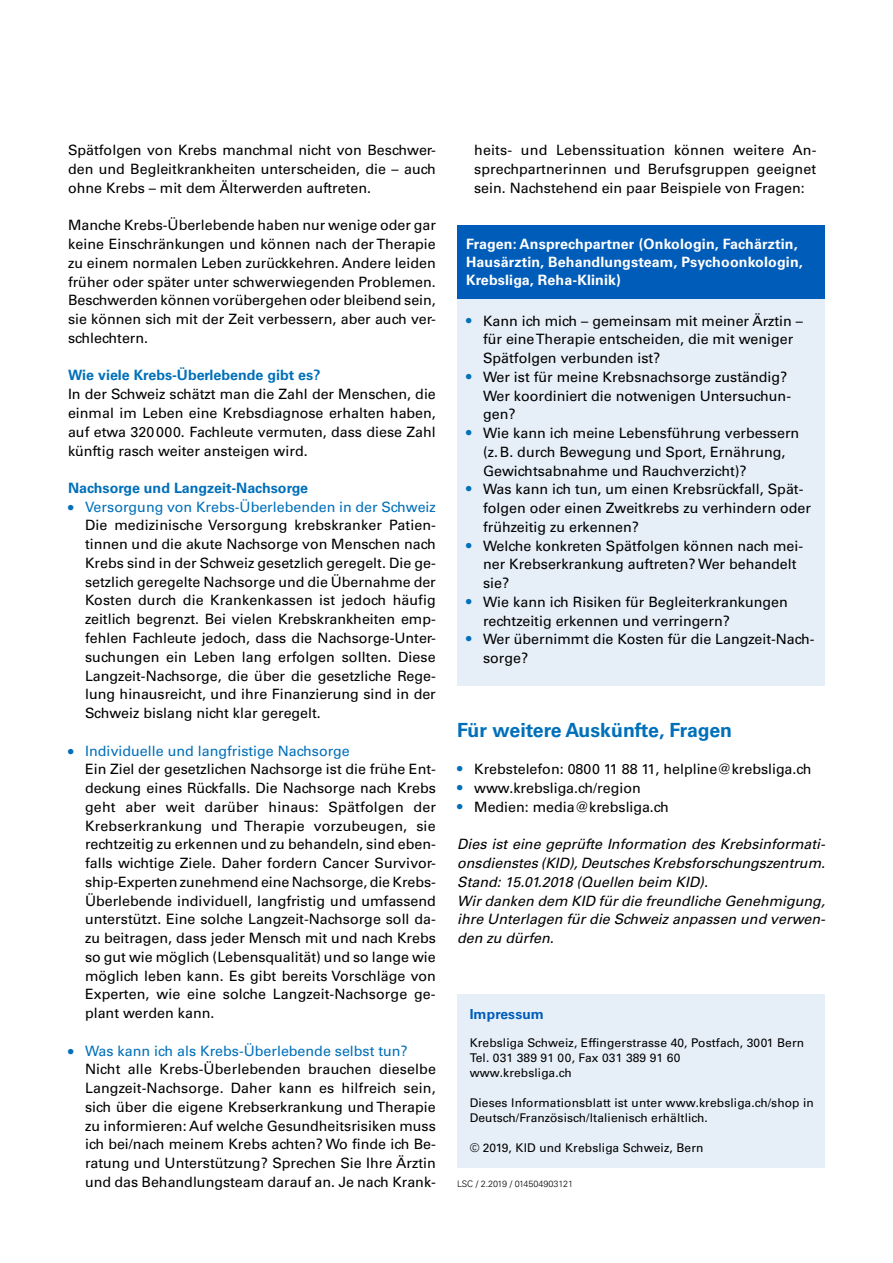
<style>
.page{position:relative;width:893px;height:1263px;background:#fff}
.page>*{position:absolute;margin:0;border:0;box-sizing:border-box;transform-origin:0 0}
.t1{font:700 19.5px "Univers LT Std";color:#0070ba}
.t2{font:14.25px/18.8px "Univers LT Std";color:#000}
.t3{font:italic 14.25px/18.8px "Univers LT Std";color:#000}
.t4{font:700 14.25px/18px "Univers LT Std";letter-spacing:.01em;color:#fff}
.t5{font:700 14.25px "Univers LT Std";color:#0070ba}
.t6{font:700 13.8px "Univers LT Std";letter-spacing:.01em;color:#005cb9}
.t7{font:12px/15px "Univers LT Std";letter-spacing:.01em;color:#000}
.t8{font:300 9px "Univers LT Std";color:#000}
.s1{font-size:15px;color:#0070ba}
.s2{color:#0070ba}
</style>
<div class="page">
<div style="left:457px;top:995px;width:368px;height:173px;background:#e6eff8"></div>
<div style="left:457px;top:232px;width:368px;height:454px;background:#e6eff8"></div>
<div style="left:457px;top:225px;width:368px;height:74px;background:#005cb9"></div>
<p class="t2" style="left:68px;top:141px;width:369px;text-align:justify">Spätfolgen von Krebs manchmal nicht von Beschwer&shy;den und Begleitkrankheiten unterscheiden, die – auch ohne Krebs – mit dem Älterwerden auftreten.</p>
<p class="t2" style="left:68px;top:216px;width:369px;text-align:justify">Manche Krebs-Überlebende haben nur wenige oder gar keine Einschränkungen und können nach der Therapie zu einem normalen Leben zurückkehren. Andere leiden früher oder später unter schwerwiegenden Problemen.<br>Beschwerden können vorübergehen oder bleibend sein, sie können sich mit der Zeit verbessern, aber auch ver&shy;schlechtern.</p>
<p class="t5" style="left:68px;top:367px;width:254px">Wie viele Krebs-Überlebende gibt es?</p>
<p class="t2" style="left:68px;top:385px;width:369px;text-align:justify">In der Schweiz schätzt man die Zahl der Menschen, die einmal im Leben eine Krebsdiagnose erhalten haben, auf etwa 320000. Fachleute vermuten, dass diese Zahl künftig rasch weiter ansteigen wird.</p>
<p class="t5" style="left:68px;top:480px;width:242px">Nachsorge und Langzeit-Nachsorge</p>
<p class="t2" style="left:85px;top:497px;width:352px;text-align:justify;text-indent:-17px"><span class="s1">•</span> <span class="s2">Versorgung von Krebs-Überlebenden in der Schweiz </span>Die medizinische Versorgung krebskranker Patien&shy;tinnen und die akute Nachsorge von Menschen nach Krebs sind in der Schweiz gesetzlich geregelt. Die ge&shy;setzlich geregelte Nachsorge und die Übernahme der Kosten durch die Krankenkassen ist jedoch häufig zeitlich begrenzt. Bei vielen Krebskrankheiten emp&shy;fehlen Fachleute jedoch, dass die Nachsorge-Unter&shy;suchungen ein Leben lang erfolgen sollten. Diese Langzeit-Nachsorge, die über die gesetzliche Rege&shy;lung hinausreicht, und ihre Finanzierung sind in der Schweiz bislang nicht klar geregelt.</p>
<p class="t2" style="left:85px;top:741px;width:352px;text-indent:-17px"><span class="s1">•</span> <span class="s2">Individuelle und langfristige Nachsorge<br></span>Ein Ziel der gesetzlichen Nachsorge ist die frühe Ent&shy;deckung eines Rückfalls. Die Nachsorge nach Krebs geht aber weit darüber hinaus: Spätfolgen der Krebserkrankung und Therapie vorzubeugen, sie rechtzeitig zu erkennen und zu behandeln, sind eben&shy;falls wichtige Ziele. Daher fordern Cancer Survivor&shy;ship-Experten zunehmend eine Nachsorge, die Krebs-Überlebende individuell, langfristig und umfassend unterstützt. Eine solche Langzeit-Nachsorge soll da&shy;zu beitragen, dass jeder Mensch mit und nach Krebs so gut wie möglich (Lebensqualität) und so lange wie möglich leben kann. Es gibt bereits Vorschläge von Experten, wie eine solche Langzeit-Nachsorge ge&shy;plant werden kann.</p>
<p class="t2" style="left:85px;top:1041px;width:352px;text-indent:-17px"><span class="s1">•</span> <span class="s2">Was kann ich als Krebs-Überlebende selbst tun?<br></span>Nicht alle Krebs-Überlebenden brauchen dieselbe Langzeit-Nachsorge. Daher kann es hilfreich sein, sich über die eigene Krebserkrankung und Therapie zu informieren: Auf welche Gesundheitsrisiken muss ich bei/nach meinem Krebs achten? Wo finde ich Be&shy;ratung und Unterstützung? Sprechen Sie Ihre Ärztin und das Behandlungsteam darauf an. Je nach Krank-</p>
<p class="t2" style="left:474px;top:141px;width:344px;text-align:justify">heits- und Lebenssituation können weitere An&shy;sprechpartnerinnen und Berufsgruppen geeignet sein. Nachstehend ein paar Beispiele von Fragen:</p>
<p class="t4" style="left:466px;top:235px;width:338px">Fragen: Ansprechpartner (Onkologin, Fachärztin,<br>Hausärztin, Behandlungsteam, Psychoonkologin,<br>Krebsliga, Reha-Klinik)</p>
<p class="t2" style="left:483px;top:311px;width:321px;text-indent:-17px"><span class="s1">•</span> Kann ich mich – gemeinsam mit meiner Ärztin – für eine Therapie entscheiden, die mit weniger<br>Spätfolgen verbunden ist?</p>
<p class="t2" style="left:483px;top:368px;width:309px;text-indent:-17px"><span class="s1">•</span> Wer ist für meine Krebsnachsorge zuständig?<br>Wer koordiniert die notwenigen Untersuchun&shy;gen?</p>
<p class="t2" style="left:483px;top:424px;width:318px;text-indent:-17px"><span class="s1">•</span> Wie kann ich meine Lebensführung verbessern (z.B. durch Bewegung und Sport, Ernährung,<br>Gewichtsabnahme und Rauchverzicht)?</p>
<p class="t2" style="left:483px;top:480px;width:329px;text-indent:-17px"><span class="s1">•</span> Was kann ich tun, um einen Krebsrückfall, Spät&shy;folgen oder einen Zweitkrebs zu verhindern oder frühzeitig zu erkennen?</p>
<p class="t2" style="left:483px;top:536px;width:322px;text-indent:-17px"><span class="s1">•</span> Welche konkreten Spätfolgen können nach mei&shy;ner Krebserkrankung auftreten? Wer behandelt sie?</p>
<p class="t2" style="left:483px;top:593px;width:306px;text-indent:-17px"><span class="s1">•</span> Wie kann ich Risiken für Begleiterkrankungen rechtzeitig erkennen und verringern?</p>
<p class="t2" style="left:483px;top:630px;width:333px;text-indent:-17px"><span class="s1">•</span> Wer übernimmt die Kosten für die Langzeit-Nach&shy;sorge?</p>
<h1 class="t1" style="left:457px;top:718px;width:276px">Für weitere Auskünfte, Fragen</h1>
<p class="t2" style="left:457px;top:760px;width:356px"><span class="s1">•</span> Krebstelefon: 0800 11 88 11, helpline@krebsliga.ch</p>
<p class="t2" style="left:457px;top:779px;width:185px"><span class="s1">•</span> www.krebsliga.ch/region</p>
<p class="t2" style="left:457px;top:797px;width:213px"><span class="s1">•</span> Medien: media@krebsliga.ch</p>
<p class="t3" style="left:457px;top:835px;width:370px">Dies ist eine geprüfte Information des Krebsinformati&shy;onsdienstes (KID), Deutsches Krebsforschungszentrum.<br>Stand: 15.01.2018 (Quellen beim KID).<br>Wir danken dem KID für die freundliche Genehmigung, ihre Unterlagen für die Schweiz anpassen und verwen&shy;den zu dürfen.</p>
<p class="t6" style="left:470px;top:1006px;width:76px">Impressum</p>
<p class="t7" style="left:470px;top:1035px;width:336px">Krebsliga Schweiz, Effingerstrasse 40, Postfach, 3001 Bern<br>Tel. 031 389 91 00, Fax 031 389 91 60<br>www.krebsliga.ch</p>
<p class="t7" style="left:470px;top:1095px;width:346px">Dieses Informationsblatt ist unter www.krebsliga.ch/shop in<br>Deutsch/Französisch/Italienisch erhältlich.</p>
<p class="t7" style="left:470px;top:1140px;width:235px">© 2019, KID und Krebsliga Schweiz, Bern</p>
<p class="t8" style="left:457px;top:1178px;width:118px">LSC / 2.2019 / 014504903121</p>
</div>
